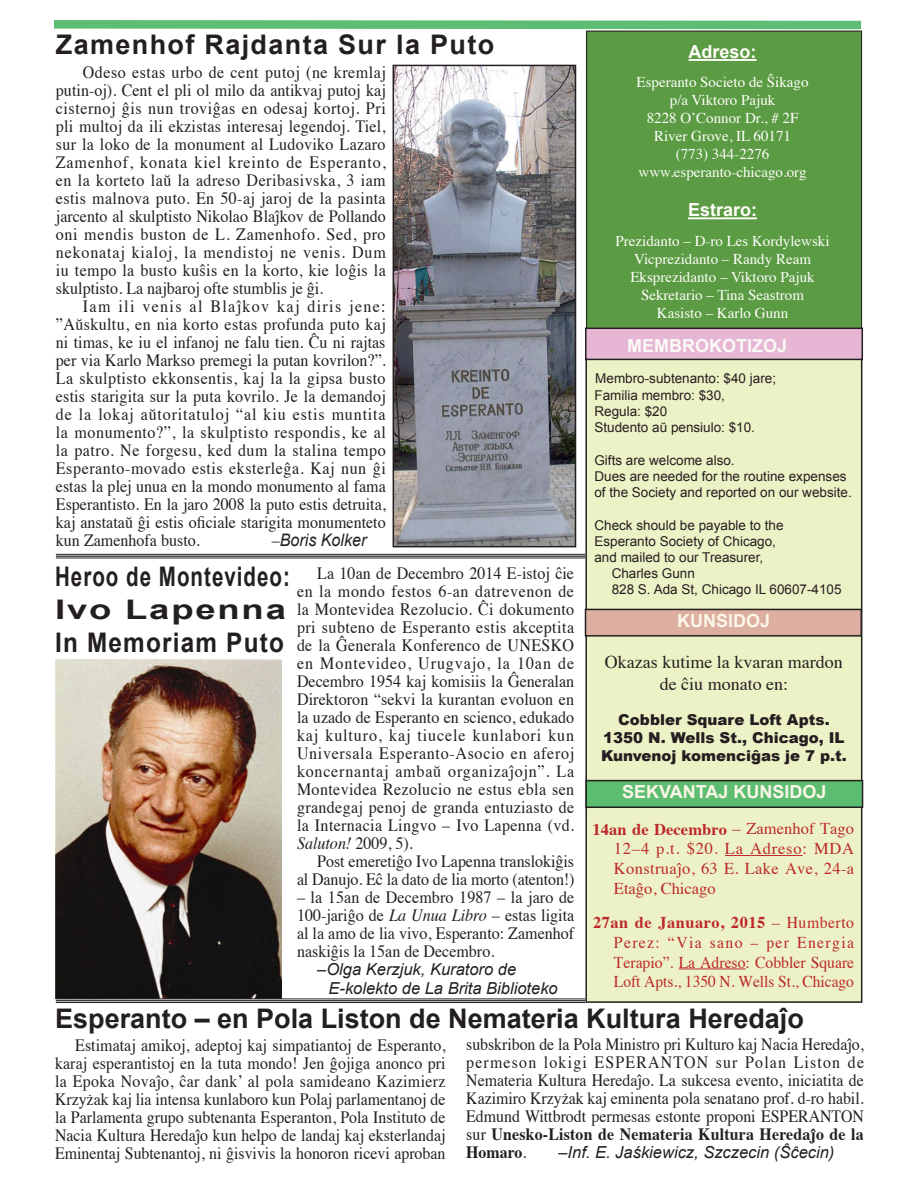
<style>
.page{position:relative;width:918px;height:1188px;background:#fff}
.page>*{position:absolute;margin:0;border:0;box-sizing:border-box;transform-origin:0 0}
.t1{font:700 27px "Arial";color:#231f20}
.t2{font:700 27px/33px "Arial";letter-spacing:.05em;color:#231f20;scale:.76 1}
.t3{font:700 27px "Arial";letter-spacing:.05em;color:#231f20}
.t4{font:18px/21.6px "Times";color:#231f20;text-align:center}
.t5{font:700 18px "Arial";color:#fbf6e7}
.t6{font:700 18px "Arial";color:#fffef8}
.t7{font:700 18px "Arial";color:#f9f9f5}
.t8{font:17.25px/18px "Times";color:#231f20;text-align:justify;scale:.93 1}
.t9{font:17.25px/18px "Times";color:#231f20;text-align:justify;scale:.92 1}
.t10{font:italic 17.25px "Arial";color:#231f20;scale:.93 1}
.t11{font:16.5px/19.8px "Times";color:#bc272d;text-align:justify}
.t12{font:italic 16.5px/18.8px "Arial";color:#231f20}
.t13{font:15px/18px "Times";color:#fffef8;text-align:center}
.t14{font:900 15px/18px "Arial";color:#231f20;text-align:center}
.t15{font:13.5px/16.5px "Arial";color:#231f20}
.s1{font-family:"Times";font-style:normal}
.s2{font-style:italic}
.s3{font-weight:700}
</style>
<div class="page">
<div style="left:587px;top:31px;width:275px;height:304px;background:#5a9b44"></div>
<hr style="left:689px;top:59px;width:68px;height:2px;background:#fffef8">
<hr style="left:688px;top:217px;width:69px;height:2px;background:#fffef8">
<div style="left:586px;top:359px;width:276px;height:643px;background:#edf2c6"></div>
<hr style="left:725px;top:855px;width:78px;height:1px;background:#bc272d">
<hr style="left:679px;top:969px;width:67px;height:1px;background:#bc272d">
<div style="left:585px;top:358px;width:277px;height:645px;border:2px solid #231f20"></div>
<div style="left:586px;top:328px;width:276px;height:31px;background:#e7b6d5"></div>
<div style="left:585px;top:328px;width:278px;height:32px;border:2px solid #231f20"></div>
<div style="left:586px;top:781px;width:277px;height:26px;background:#5cbd71"></div>
<div style="left:585px;top:780px;width:278px;height:28px;border:2px solid #231f20"></div>
<svg style="left:54px;top:20px;width:809px;height:14px"></svg>
<div style="left:586px;top:609px;width:275px;height:27px;background:#ddafa1"></div>
<div style="left:585px;top:609px;width:277px;height:28px;border:2px solid #231f20"></div>
<img style="left:396px;top:68px;width:177px;height:476px">
<div style="left:393px;top:65px;width:183px;height:482px;border:2px solid #231f20"></div>
<hr style="left:56px;top:558px;width:529px;height:1px;background:#231f20">
<hr style="left:56px;top:556px;width:529px;height:1px;background:#231f20">
<hr style="left:56px;top:554px;width:529px;height:1px;background:#231f20">
<img style="left:55px;top:660px;width:226px;height:339px">
<hr style="left:56px;top:1002px;width:529px;height:1px;background:#231f20">
<hr style="left:56px;top:1000px;width:529px;height:1px;background:#231f20">
<hr style="left:56px;top:999px;width:529px;height:1px;background:#231f20">
<h1 class="t3" style="left:56px;top:27px;width:440px">Zamenhof Rajdanta Sur la Puto</h1>
<p class="t8" style="left:56px;top:62px;width:356px;text-indent:27px">Odeso estas urbo de cent putoj (ne kremlaj putin-oj). Cent el pli ol milo da antikvaj putoj kaj cisternoj ĝis nun troviĝas en odesaj kortoj. Pri pli multoj da ili ekzistas interesaj legendoj. Tiel, sur la loko de la monument al Ludoviko Lazaro Zamenhof, konata kiel kreinto de Esperanto, en la korteto laŭ la adreso Deribasivska, 3 iam estis malnova puto. En 50-aj jaroj de la pasinta jarcento al skulptisto Nikolao Blaĵkov de Pollando oni mendis buston de L. Zamenhofo. Sed, pro nekonataj kialoj, la mendistoj ne venis. Dum iu tempo la busto kuŝis en la korto, kie loĝis la skulptisto. La najbaroj ofte stumblis je ĝi.</p>
<p class="t8" style="left:56px;top:296px;width:356px;text-indent:27px">Iam ili venis al Blaĵkov kaj diris jene: ”Aŭskultu, en nia korto estas profunda puto kaj ni timas, ke iu el infanoj ne falu tien. Ĉu ni rajtas per via Karlo Markso premegi la putan kovrilon?”.<br>La skulptisto ekkonsentis, kaj la la gipsa busto estis starigita sur la puta kovrilo. Je la demandoj de la lokaj aŭtoritatuloj “al kiu estis muntita la monumento?”, la skulptisto respondis, ke al la patro. Ne forgesu, ked dum la stalina tempo Esperanto-movado estis eksterleĝa. Kaj nun ĝi estas la plej unua en la mondo monumento al fama Esperantisto. En la jaro 2008 la puto estis detruita, kaj anstataŭ ĝi estis oficiale starigita monumenteto kun Zamenhofa busto.</p>
<p class="t10" style="left:272px;top:529px;width:103px"><span class="s1">–</span>Boris Kolker</p>
<p class="t8" style="left:297px;top:562px;width:300px;text-indent:20px">La 10an de Decembro 2014 E-istoj ĉie en la mondo festos 6-an datrevenon de la Montevidea Rezolucio. Ĉi dokumento pri subteno de Esperanto estis akceptita de la Ĝenerala Konferenco de UNESKO en Montevideo, Urugvajo, la 10an de Decembro 1954 kaj komisiis la Ĝeneralan Direktoron “sekvi la kurantan evoluon en la uzado de Esperanto en scienco, edukado kaj kulturo, kaj tiucele kunlabori kun Universala Esperanto-Asocio en aferoj koncernantaj ambaŭ organizaĵojn”. La Montevidea Rezolucio ne estus ebla sen grandegaj penoj de granda entuziasto de la Internacia Lingvo – Ivo Lapenna (vd.<br><span class="s2">Saluton!</span> 2009, 5).</p>
<p class="t8" style="left:297px;top:850px;width:300px;text-align:right">Post emeretiĝo Ivo Lapenna translokiĝis<br>al Danujo. Eĉ la dato de lia morto (atenton!)</p>
<p class="t8" style="left:297px;top:886px;width:300px">– la 15an de Decembro 1987 – la jaro de 100-jariĝo de <span class="s2">La Unua Libro</span> – estas ligita al la amo de lia vivo, Esperanto: Zamenhof naskiĝis la 15an de Decembro.</p>
<p class="t12" style="left:329px;top:960px;width:231px;text-indent:-11px">–Olga Kerzjuk, Kuratoro de<br>E-kolekto de La Brita Biblioteko</p>
<h1 class="t2" style="left:55px;top:561px;width:311px">Heroo de Montevideo:<br>Ivo Lapenna<br>In Memoriam Puto</h1>
<p class="t6" style="left:689px;top:40px;width:70px">Adreso:</p>
<p class="t13" style="left:637px;top:72px;width:174px">Esperanto Societo de Ŝikago p/a Viktoro Pajuk<br>8228 O’Connor Dr., # 2F<br>River Grove, IL 60171 (773) 344-2276 www.esperanto-chicago.org</p>
<p class="t6" style="left:688px;top:198px;width:71px">Estraro:</p>
<p class="t13" style="left:616px;top:231px;width:216px">Prezidanto – D-ro Les Kordylewski<br>Vicprezidanto – Randy Ream<br>Eksprezidanto – Viktoro Pajuk<br>Sekretario – Tina Seastrom<br>Kasisto – Karlo Gunn</p>
<p class="t7" style="left:627px;top:334px;width:162px">MEMBROKOTIZOJ</p>
<p class="t15" style="left:594px;top:370px;width:183px">Membro-subtenanto: $40 jare;<br>Familia membro: $30,<br>Regula: $20<br>Studento aŭ pensiulo: $10.</p>
<p class="t15" style="left:594px;top:452px;width:259px">Gifts are welcome also.<br>Dues are needed for the routine expenses of the Society and reported on our website.</p>
<p class="t15" style="left:594px;top:517px;width:191px">Check should be payable to the</p>
<p class="t15" style="left:594px;top:533px;width:183px">Esperanto Society of Chicago,</p>
<p class="t15" style="left:594px;top:549px;width:170px">and mailed to our Treasurer,</p>
<p class="t15" style="left:612px;top:565px;width:85px">Charles Gunn</p>
<p class="t15" style="left:612px;top:582px;width:231px">828 S. Ada St, Chicago IL 60607-4105</p>
<p class="t5" style="left:677px;top:609px;width:95px">KUNSIDOJ</p>
<p class="t4" style="left:605px;top:650px;width:239px">Okazas kutime la kvaran mardon de ĉiu monato en:</p>
<p class="t14" style="left:601px;top:711px;width:247px">Cobbler Square Loft Apts.<br>1350 N. Wells St., Chicago, IL<br>Kunvenoj komenciĝas je 7 p.t.</p>
<p class="t5" style="left:622px;top:780px;width:206px">SEKVANTAJ KUNSIDOJ</p>
<p class="t11" style="left:614px;top:818px;width:242px;text-indent:-21px"><span class="s3">14an de Decembro</span> – Zamenhof Tago 12–4 p.t. $20. La Adreso: MDA Konstruaĵo, 63 E. Lake Ave, 24-a Etaĝo, Chicago</p>
<p class="t11" style="left:614px;top:911px;width:242px;text-indent:-21px"><span class="s3">27an de Januaro, 2015</span> – Humberto Perez: “Via sano – per Energia Terapio”. La Adreso: Cobbler Square Loft Apts., 1350 N. Wells St., Chicago</p>
<h1 class="t1" style="left:55px;top:1001px;width:750px">Esperanto – en Pola Liston de Nemateria Kultura Heredaĵo</h1>
<p class="t9" style="left:55px;top:1035px;width:426px;text-indent:20px">Estimataj amikoj, adeptoj kaj simpatiantoj de Esperanto, karaj esperantistoj en la tuta mondo! Jen ĝojiga anonco pri la Epoka Novaĵo, ĉar dank’ al pola samideano Kazimierz Krzyżak kaj lia intensa kunlaboro kun Polaj parlamentanoj de la Parlamenta grupo subtenanta Esperanton, Pola Instituto de Nacia Kultura Heredaĵo kun helpo de landaj kaj eksterlandaj Eminentaj Subtenantoj, ni ĝisvivis la honoron ricevi aproban</p>
<p class="t9" style="left:466px;top:1034px;width:434px">subskribon de la Pola Ministro pri Kulturo kaj Nacia Heredaĵo, permeson lokigi ESPERANTON sur Polan Liston de Nemateria Kultura Heredaĵo. La sukcesa evento, iniciatita de Kazimiro Krzyżak kaj eminenta pola senatano prof. d-ro habil.<br>Edmund Wittbrodt permesas estonte proponi ESPERANTON sur <span class="s3">Unesko-Liston de Nemateria Kultura Heredaĵo de la Homaro</span>.</p>
<p class="t12" style="left:558px;top:1143px;width:277px">–Inf. E. Jaśkiewicz, Szczecin (Ŝĉecin)</p>
</div>
